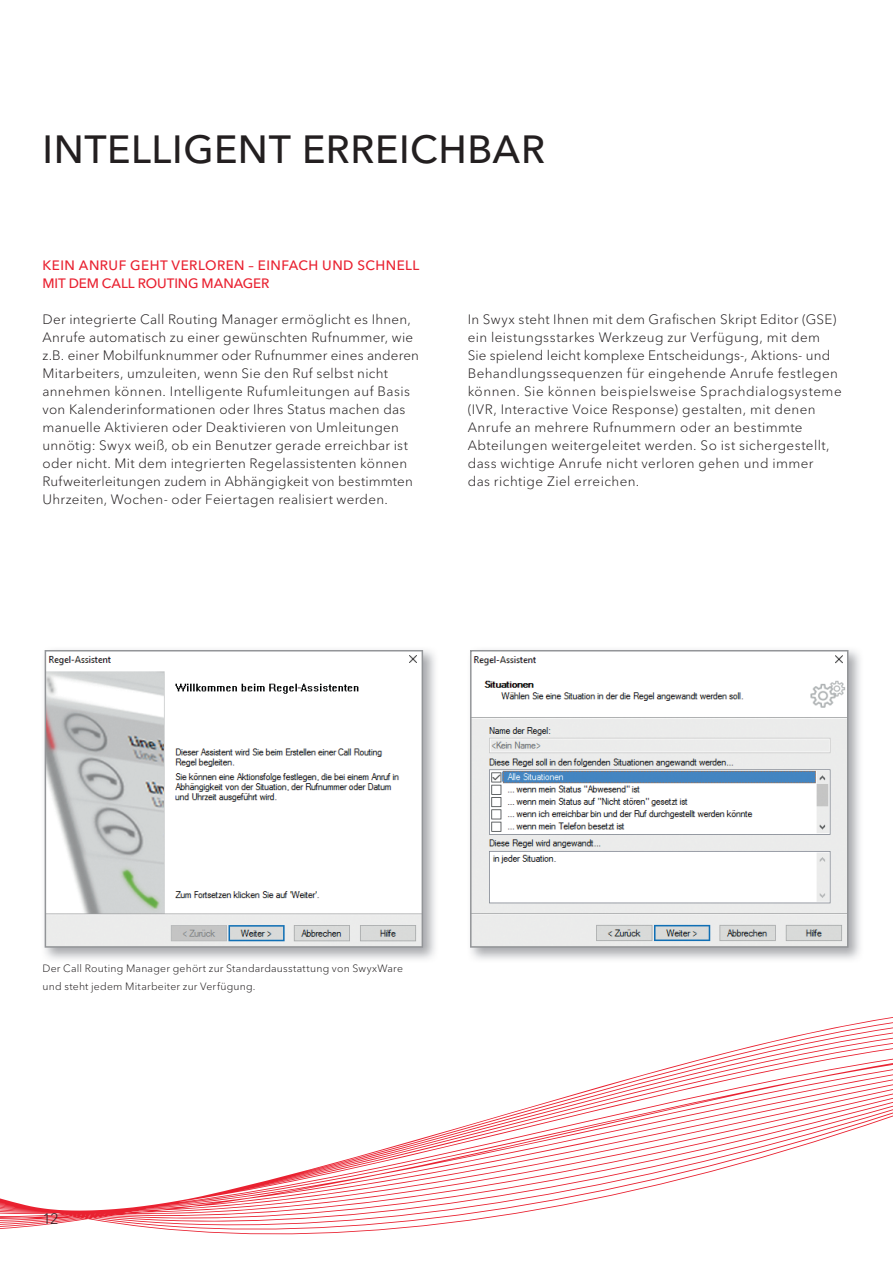
<style>
.page{position:relative;width:893px;height:1263px;background:#fff}
.page>*{position:absolute;margin:0;border:0;box-sizing:border-box;transform-origin:0 0}
.t1{font:500 39px "Avenir Next LT Pro";letter-spacing:.015em;color:#231f20}
.t2{font:300 15px "Avenir Next LT Pro";color:#231f20}
.t3{font:300 13.5px/18px "Avenir Next LT Pro";letter-spacing:.025em;color:#231f20}
.t4{font:500 13.5px/18px "Avenir Next LT Pro";letter-spacing:.025em;color:#e92130}
.t5{font:300 10.5px/18px "Avenir Next LT Pro";letter-spacing:.02em;color:#231f20}
</style>
<div class="page">
<svg style="left:0;top:1093px;width:893px;height:142px"></svg>
<svg style="left:45px;top:650px;width:378px;height:298px"></svg>
<img style="left:471px;top:650px;width:389px;height:310px">
<svg style="left:470px;top:650px;width:378px;height:298px"></svg>
<h1 class="t1" style="left:43px;top:125px;width:504px">INTELLIGENT ERREICHBAR</h1>
<p class="t4" style="left:43px;top:256px;width:378px">KEIN ANRUF GEHT VERLOREN – EINFACH UND SCHNELL<br>MIT DEM CALL ROUTING MANAGER</p>
<p class="t3" style="left:43px;top:310px;width:378px">Der integrierte Call Routing Manager ermöglicht es Ihnen, Anrufe automatisch zu einer gewünschten Rufnummer, wie z.B. einer Mobilfunknummer oder Rufnummer eines anderen Mitarbeiters, umzuleiten, wenn Sie den Ruf selbst nicht<br>an nehmen können. Intelligente Rufumleitungen auf Basis von Kalenderinformationen oder Ihres Status machen das manuelle Aktivieren oder Deaktivieren von Umleitungen unnötig: Swyx weiß, ob ein Benutzer gerade erreichbar ist oder nicht. Mit dem integrierten Regelassistenten können Rufweiterleitungen zudem in Abhängigkeit von bestimmten Uhrzeiten, Wochen- oder Feiertagen realisiert werden.</p>
<p class="t3" style="left:468px;top:310px;width:376px">In Swyx steht Ihnen mit dem Grafischen Skript Editor (GSE) ein leistungsstarkes Werkzeug zur Verfügung, mit dem Sie spielend leicht komplexe Entscheidungs-, Aktions- und Behandlungssequenzen für eingehende Anrufe festlegen können. Sie können beispielsweise Sprachdialogsysteme (IVR, Interactive Voice Response) gestalten, mit denen<br>An rufe an mehrere Rufnummern oder an bestimmte<br>Ab teil ungen weitergeleitet werden. So ist sichergestellt, dass wichtige Anrufe nicht verloren gehen und immer<br>das richtige Ziel erreichen.</p>
<p class="t5" style="left:43px;top:959px;width:362px">Der Call Routing Manager gehört zur Standardausstattung von SwyxWare und steht jedem Mitarbeiter zur Verfügung.</p>
<p class="t2" style="left:43px;top:1210px;width:18px">12</p>
</div>
